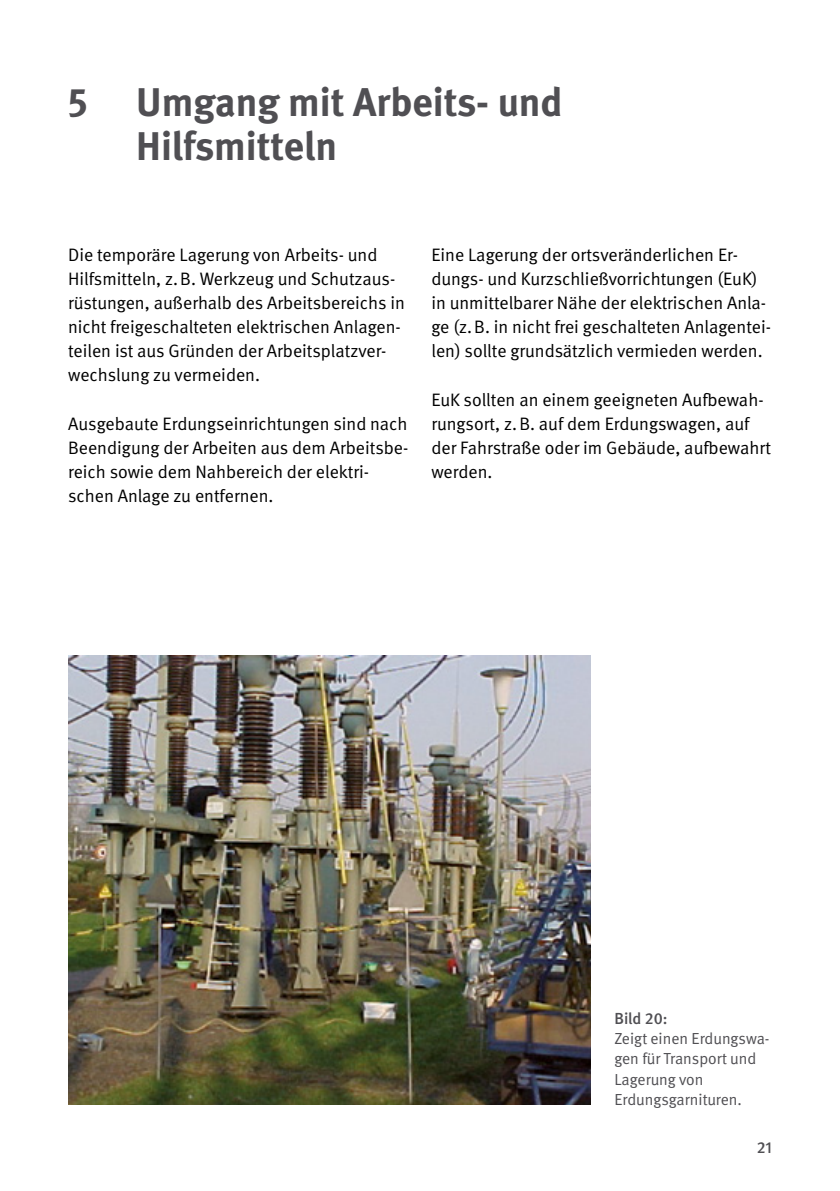
<style>
.page{position:relative;width:840px;height:1191px;background:#fff}
.page>*{position:absolute;margin:0;border:0;box-sizing:border-box;transform-origin:0 0}
.t1{font:700 40px/44px "DGUV Meta";color:#504f53}
.t2{font:18px/24px "DGUV Meta";color:#000}
.t3{font:16px/20px "DGUV Meta";color:#504f53}
.t4{font:500 16px "DGUV Meta";color:#504f53}
</style>
<div class="page">
<img style="left:68px;top:655px;width:522px;height:449px">
<h1 class="t1" style="left:136px;top:82px;width:427px;text-indent:-68px">5 Umgang mit Arbeits- und<br>Hilfsmitteln</h1>
<p class="t2" style="left:68px;top:243px;width:338px">Die temporäre Lagerung von Arbeits- und Hilfsmitteln, z.B. Werkzeug und Schutzaus&shy;rüstungen, außerhalb des Arbeitsbereichs in nicht freigeschalteten elektrischen Anlagen&shy;teilen ist aus Gründen der Arbeitsplatzver&shy;wechslung zu vermeiden.</p>
<p class="t2" style="left:68px;top:412px;width:341px">Ausgebaute Erdungseinrichtungen sind nach Beendigung der Arbeiten aus dem Arbeitsbe&shy;reich sowie dem Nahbereich der elektri&shy;schen Anlage zu entfernen.</p>
<p class="t2" style="left:431px;top:243px;width:341px">Eine Lagerung der ortsveränderlichen Er&shy;dungs- und Kurzschließvorrichtungen (EuK) in unmittelbarer Nähe der elektrischen Anla&shy;ge (z.B. in nicht frei geschalteten Anlagentei&shy;len) sollte grundsätzlich vermieden werden.</p>
<p class="t2" style="left:431px;top:388px;width:341px">EuK sollten an einem geeigneten Aufbewah&shy;rungsort, z.B. auf dem Erdungswagen, auf der Fahrstraße oder im Gebäude, aufbewahrt werden.</p>
<p class="t4" style="left:614px;top:1009px;width:55px">Bild 20:</p>
<p class="t3" style="left:614px;top:1029px;width:157px">Zeigt einen Erdungswa&shy;gen für Transport und<br>Lagerung von<br>Erdungsgarnituren.</p>
<p class="t4" style="left:756px;top:1137px;width:16px">21</p>
</div>
